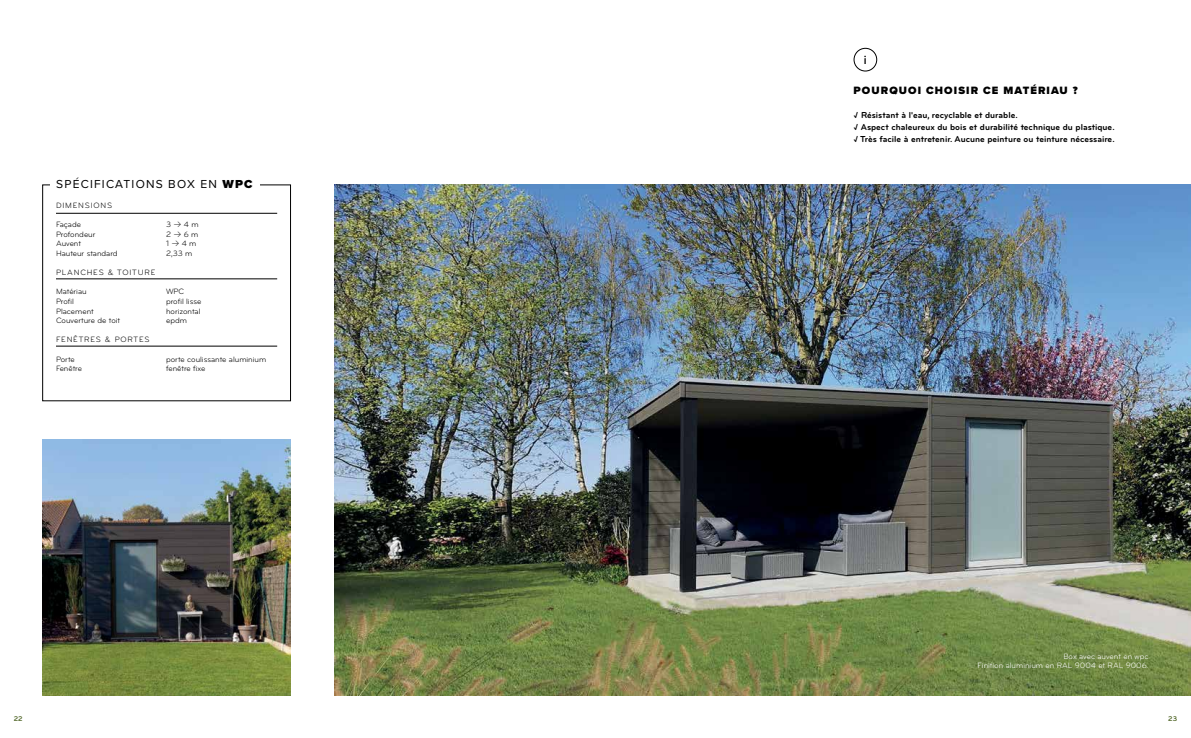
<style>
.page{position:relative;width:1191px;height:738px;background:#fff}
.page>*{position:absolute;margin:0;border:0;box-sizing:border-box;transform-origin:0 0}
.t1{font:12px "Proxima Nova";letter-spacing:.1em;color:#000}
.t2{font:600 12px "Proxima Nova";color:#000}
.t3{font:900 11px "Proxima Nova";letter-spacing:.1em;color:#000}
.t4{font:700 9px/12px "Bryant Pro";color:#000}
.t5{font:8px "Bryant Pro";color:#000}
.t6{font:8px/9.6px "Bryant Pro";color:#fff;text-align:right}
.t7{font:8px "Bryant Pro";letter-spacing:.1em;color:#000}
.t8{font:700 7px "Bryant Pro";color:#4f6526}
.s1{font-weight:900}
</style>
<div class="page">
<img style="left:334px;top:184px;width:857px;height:510px">
<img style="left:43px;top:439px;width:248px;height:255px">
<div style="left:43px;top:185px;width:248px;height:215px;border:1px solid #000"></div>
<div style="left:51px;top:175px;width:209px;height:18px;background:#fff"></div>
<div style="left:853px;top:48px;width:24px;height:23px;border:1px solid #000;border-radius:50%"></div>
<hr style="left:56px;top:278px;width:221px;height:1px;background:#000">
<hr style="left:56px;top:345px;width:221px;height:1px;background:#000">
<hr style="left:56px;top:213px;width:221px;height:1px;background:#000">
<h1 class="t2" style="left:864px;top:51px;width:4px">i</h1>
<h1 class="t1" style="left:56px;top:175px;width:198px">SPÉCIFICATIONS BOX EN <span class="s1">WPC</span></h1>
<p class="t7" style="left:56px;top:200px;width:58px">DIMENSIONS</p>
<p class="t5" style="left:56px;top:219px;width:27px">Façade</p>
<p class="t5" style="left:166px;top:219px;width:34px">3 b 4 m</p>
<p class="t5" style="left:56px;top:229px;width:41px">Profondeur</p>
<p class="t5" style="left:166px;top:229px;width:34px">2 b 6 m</p>
<p class="t5" style="left:56px;top:239px;width:27px">Auvent</p>
<p class="t5" style="left:166px;top:239px;width:32px">1 b 4 m</p>
<p class="t5" style="left:56px;top:248px;width:63px">Hauteur standard</p>
<p class="t5" style="left:166px;top:248px;width:28px">2,33 m</p>
<p class="t7" style="left:56px;top:267px;width:101px">PLANCHES &amp; TOITURE</p>
<p class="t5" style="left:56px;top:287px;width:32px">Matériau</p>
<p class="t5" style="left:166px;top:287px;width:20px">WPC</p>
<p class="t5" style="left:56px;top:296px;width:19px">Profil</p>
<p class="t5" style="left:166px;top:296px;width:37px">profil lisse</p>
<p class="t5" style="left:56px;top:306px;width:39px">Placement</p>
<p class="t5" style="left:166px;top:306px;width:36px">horizontal</p>
<p class="t5" style="left:56px;top:315px;width:66px">Couverture de toit</p>
<p class="t5" style="left:166px;top:315px;width:22px">epdm</p>
<p class="t7" style="left:56px;top:335px;width:95px">FENÊTRES &amp; PORTES</p>
<p class="t5" style="left:56px;top:354px;width:20px">Porte</p>
<p class="t5" style="left:166px;top:354px;width:102px">porte coulissante aluminium</p>
<p class="t5" style="left:56px;top:363px;width:28px">Fenêtre</p>
<p class="t5" style="left:166px;top:363px;width:41px">fenêtre fixe</p>
<h2 class="t3" style="left:853px;top:82px;width:226px">POURQUOI CHOISIR CE MATÉRIAU ?</h2>
<p class="t4" style="left:853px;top:109px;width:262px">√ Résistant à l'eau, recyclable et durable.<br>√ Aspect chaleureux du bois et durabilité technique du plastique. √ Très facile à entretenir. Aucune peinture ou teinture nécessaire.</p>
<p class="t6" style="left:977px;top:651px;width:172px">Box avec auvent en wpc<br>Finition aluminium en RAL 9004 et RAL 9006.</p>
<p class="t8" style="left:14px;top:713px;width:10px">22</p>
<p class="t8" style="left:1168px;top:713px;width:10px">23</p>
</div>
